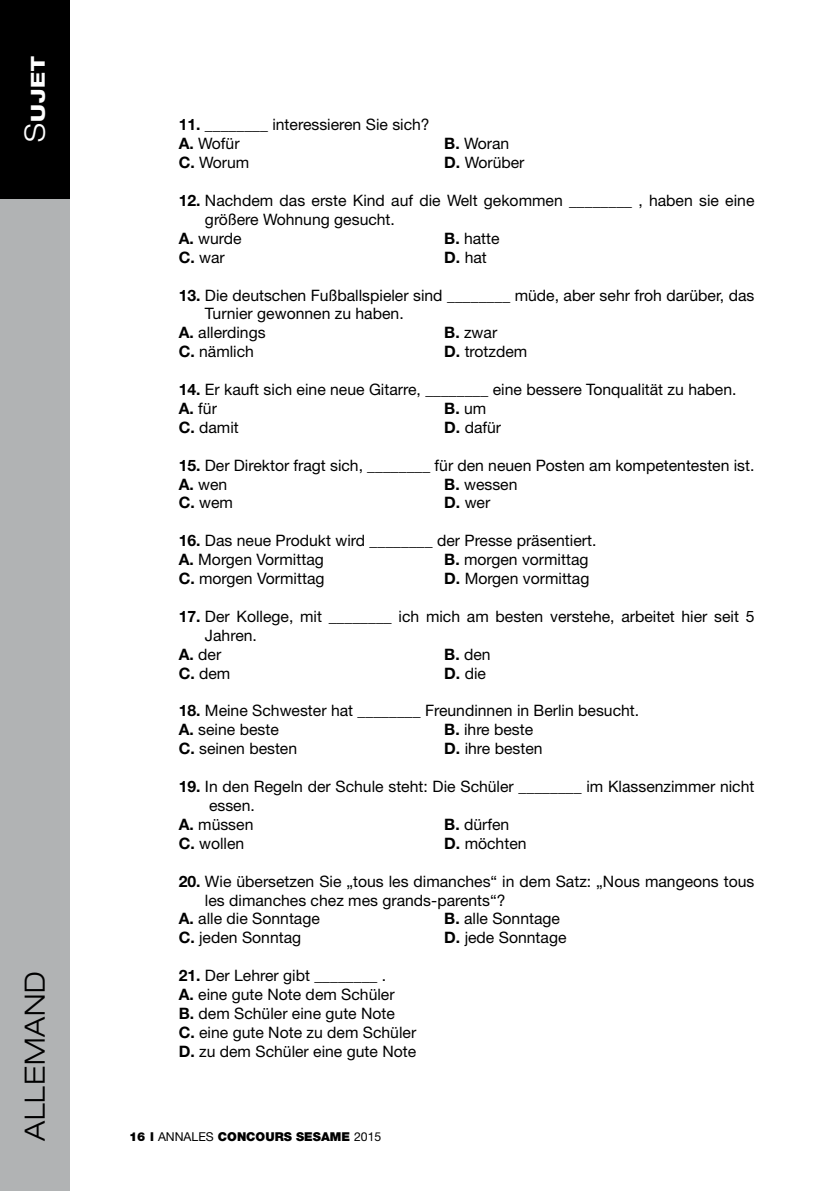
<style>
.page{position:relative;width:819px;height:1191px;background:#fff}
.page>*{position:absolute;margin:0;border:0;box-sizing:border-box;transform-origin:0 0}
.t1{font:300 expanded 28px "Helvetica Neue LT Std";letter-spacing:.03em;color:#000}
.t2{font:800 expanded 19.25px "Helvetica Neue LT Std";color:#fff}
.t3{font:15.75px/18.9px "Helvetica Neue LT Std";color:#000}
.t4{font:700 15.75px "Helvetica Neue LT Std";color:#000}
.t5{font:900 12.25px "Helvetica Neue LT Std";color:#000}
.s1{font-weight:300;font-size:28px}
.s2{font-weight:700}
.s3{font-weight:400}
</style>
<div class="page">
<div style="left:0;top:0;width:69px;height:1191px;background:#b1b3b4"></div>
<div style="left:0;top:0;width:69px;height:198px;background:#000"></div>
<p class="t2" style="left:25px;top:142px;width:87px;rotate:-90deg"><span class="s1">S</span>ujet</p>
<h1 class="t1" style="left:18px;top:1141px;width:172px;rotate:-90deg">ALLEMAND</h1>
<p class="t3" style="left:179px;top:115px;width:252px"><span class="s2">11.</span> ________ interessieren Sie sich?<br><span class="s2">A.</span> Wofür</p>
<p class="t3" style="left:444px;top:134px;width:67px"><span class="s2">B.</span> Woran</p>
<p class="t3" style="left:179px;top:153px;width:72px"><span class="s2">C.</span> Worum</p>
<p class="t3" style="left:444px;top:153px;width:82px"><span class="s2">D.</span> Worüber</p>
<p class="t3" style="left:179px;top:191px;width:577px"><span class="s2">12.</span> Nachdem das erste Kind auf die Welt gekommen ________ , haben sie eine</p>
<p class="t3" style="left:205px;top:210px;width:191px">größere Wohnung gesucht.</p>
<p class="t3" style="left:179px;top:228px;width:65px"><span class="s2">A.</span> wurde</p>
<p class="t3" style="left:444px;top:228px;width:57px"><span class="s2">B.</span> hatte</p>
<p class="t3" style="left:179px;top:247px;width:48px"><span class="s2">C.</span> war</p>
<p class="t3" style="left:444px;top:247px;width:44px"><span class="s2">D.</span> hat</p>
<p class="t3" style="left:179px;top:285px;width:577px"><span class="s2">13.</span> Die deutschen Fußballspieler sind ________ müde, aber sehr froh darüber, das</p>
<p class="t3" style="left:205px;top:304px;width:200px">Turnier gewonnen zu haben.</p>
<p class="t3" style="left:179px;top:323px;width:88px"><span class="s2">A.</span> allerdings</p>
<p class="t3" style="left:444px;top:323px;width:55px"><span class="s2">B.</span> zwar</p>
<p class="t3" style="left:179px;top:342px;width:77px"><span class="s2">C.</span> nämlich</p>
<p class="t3" style="left:444px;top:342px;width:85px"><span class="s2">D.</span> trotzdem</p>
<p class="t3" style="left:179px;top:380px;width:559px"><span class="s2">14.</span> Er kauft sich eine neue Gitarre, ________ eine bessere Tonqualität zu haben.<br><span class="s2">A.</span> für</p>
<p class="t4" style="left:444px;top:398px;width:44px">B. <span class="s3">um</span></p>
<p class="t3" style="left:179px;top:417px;width:62px"><span class="s2">C.</span> damit</p>
<p class="t3" style="left:444px;top:417px;width:58px"><span class="s2">D.</span> dafür</p>
<p class="t3" style="left:179px;top:455px;width:577px"><span class="s2">15.</span> Der Direktor fragt sich, ________ für den neuen Posten am kompetentesten ist.<br><span class="s2">A.</span> wen</p>
<p class="t3" style="left:444px;top:474px;width:75px"><span class="s2">B.</span> wessen</p>
<p class="t3" style="left:179px;top:493px;width:56px"><span class="s2">C.</span> wem</p>
<p class="t3" style="left:444px;top:493px;width:48px"><span class="s2">D.</span> wer</p>
<p class="t3" style="left:179px;top:531px;width:419px"><span class="s2">16.</span> Das neue Produkt wird ________ der Presse präsentiert.<br><span class="s2">A.</span> Morgen Vormittag</p>
<p class="t3" style="left:444px;top:550px;width:146px"><span class="s2">B.</span> morgen vormittag</p>
<p class="t3" style="left:179px;top:569px;width:147px"><span class="s2">C.</span> morgen Vormittag</p>
<p class="t3" style="left:444px;top:569px;width:147px"><span class="s2">D.</span> Morgen vormittag</p>
<p class="t3" style="left:179px;top:606px;width:577px"><span class="s2">17.</span> Der Kollege, mit ________ ich mich am besten verstehe, arbeitet hier seit 5</p>
<p class="t3" style="left:205px;top:625px;width:53px">Jahren.</p>
<p class="t3" style="left:179px;top:644px;width:44px"><span class="s2">A.</span> der</p>
<p class="t3" style="left:444px;top:644px;width:48px"><span class="s2">B.</span> den</p>
<p class="t3" style="left:179px;top:663px;width:53px"><span class="s2">C.</span> dem</p>
<p class="t3" style="left:444px;top:663px;width:43px"><span class="s2">D.</span> die</p>
<p class="t3" style="left:179px;top:701px;width:462px"><span class="s2">18.</span> Meine Schwester hat ________ Freundinnen in Berlin besucht.<br><span class="s2">A.</span> seine beste</p>
<p class="t3" style="left:444px;top:720px;width:90px"><span class="s2">B.</span> ihre beste</p>
<p class="t3" style="left:179px;top:739px;width:120px"><span class="s2">C.</span> seinen besten</p>
<p class="t3" style="left:444px;top:739px;width:100px"><span class="s2">D.</span> ihre besten</p>
<p class="t3" style="left:179px;top:777px;width:577px"><span class="s2">19.</span> In den Regeln der Schule steht: Die Schüler ________ im Klassenzimmer nicht</p>
<p class="t3" style="left:209px;top:795px;width:47px">essen.</p>
<p class="t3" style="left:179px;top:814px;width:76px"><span class="s2">A.</span> müssen</p>
<p class="t3" style="left:444px;top:814px;width:67px"><span class="s2">B.</span> dürfen</p>
<p class="t3" style="left:179px;top:833px;width:67px"><span class="s2">C.</span> wollen</p>
<p class="t3" style="left:444px;top:833px;width:84px"><span class="s2">D.</span> möchten</p>
<p class="t3" style="left:179px;top:871px;width:577px"><span class="s2">20.</span> Wie übersetzen Sie „tous les dimanches“ in dem Satz: „Nous mangeons tous</p>
<p class="t3" style="left:205px;top:890px;width:302px">les dimanches chez mes grands-parents“?</p>
<p class="t3" style="left:179px;top:909px;width:143px"><span class="s2">A.</span> alle die Sonntage</p>
<p class="t3" style="left:444px;top:909px;width:117px"><span class="s2">B.</span> alle Sonntage</p>
<p class="t3" style="left:179px;top:928px;width:124px"><span class="s2">C.</span> jeden Sonntag</p>
<p class="t3" style="left:444px;top:928px;width:124px"><span class="s2">D.</span> jede Sonntage</p>
<p class="t3" style="left:179px;top:966px;width:239px"><span class="s2">21.</span> Der Lehrer gibt ________ .<br><span class="s2">A.</span> eine gute Note dem Schüler<br><span class="s2">B.</span> dem Schüler eine gute Note<br><span class="s2">C.</span> eine gute Note zu dem Schüler<br><span class="s2">D.</span> zu dem Schüler eine gute Note</p>
<p class="t5" style="left:129px;top:1129px;width:254px">16 l <span class="s3">ANNALES</span> CONCOURS SESAME <span class="s3">2015</span></p>
</div>
